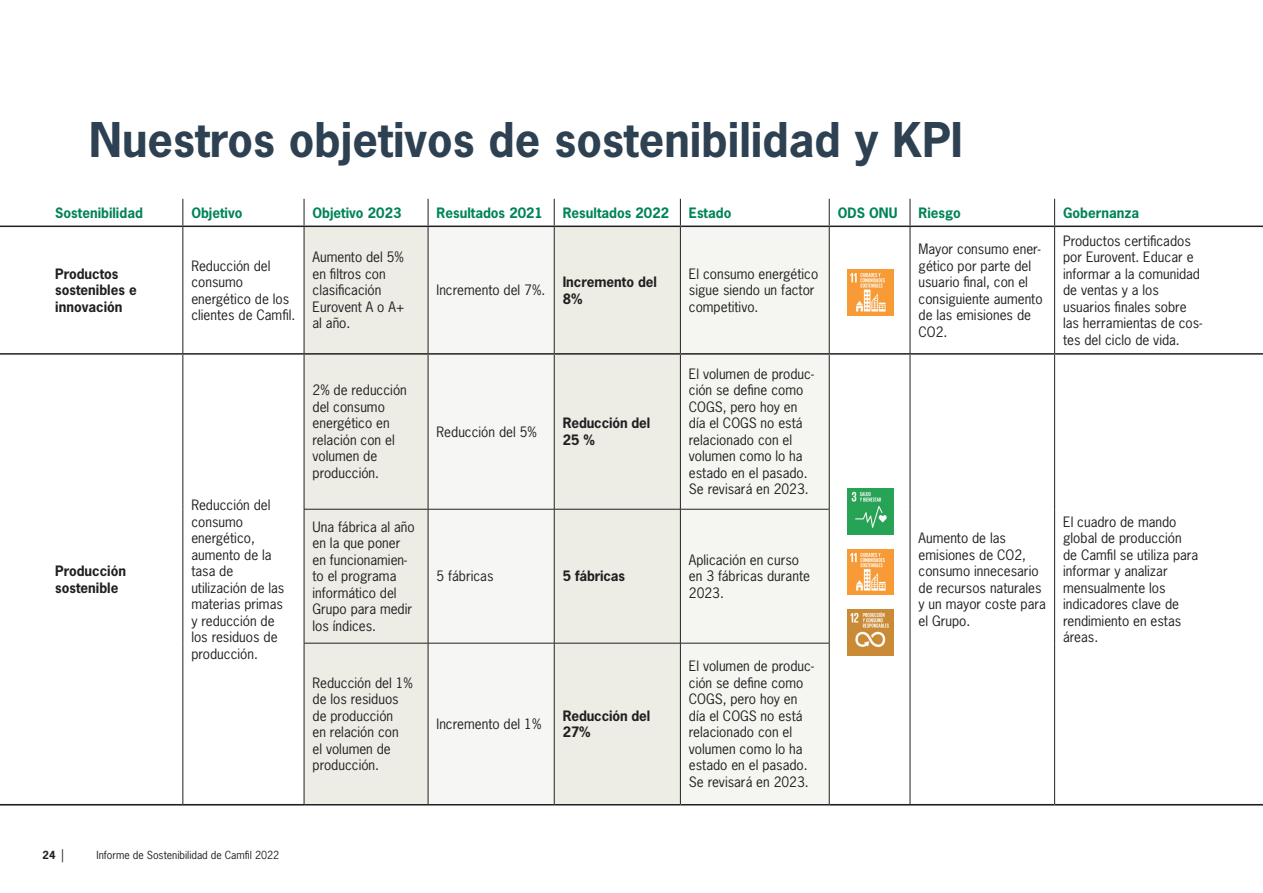
<style>
.page{position:relative;width:1263px;height:893px;background:#fff}
.page>*{position:absolute;margin:0;border:0;box-sizing:border-box;transform-origin:0 0}
.t1{font:700 45px "News Gothic Std";color:#2e4152}
.t2{font:13.5px/16.5px "News Gothic Std";color:#231f20}
.t3{font:700 13.5px/16.5px "News Gothic Std";color:#231f20}
.t4{font:700 13.5px "News Gothic Std";color:#008457}
.t5{font:10.5px "News Gothic Std";color:#231f20}
.t6{font:700 10.5px "News Gothic Std";color:#231f20}
.s1{font-weight:400;font-size:13.2px}
</style>
<div class="page">
<div style="left:305px;top:227px;width:375px;height:577px;background:#edede6"></div>
<div style="left:429px;top:227px;width:125px;height:577px;background:#f6f7f4"></div>
<div style="left:681px;top:227px;width:148px;height:577px;background:#f5f6f2"></div>
<svg style="left:183px;top:199px;width:1px;height:27px"></svg>
<svg style="left:304px;top:199px;width:1px;height:27px"></svg>
<svg style="left:428px;top:199px;width:1px;height:27px"></svg>
<svg style="left:554px;top:199px;width:1px;height:27px"></svg>
<svg style="left:680px;top:199px;width:1px;height:27px"></svg>
<svg style="left:829px;top:199px;width:1px;height:27px"></svg>
<svg style="left:910px;top:199px;width:1px;height:27px"></svg>
<svg style="left:1054px;top:199px;width:1px;height:27px"></svg>
<hr style="left:183px;top:227px;width:1px;height:126px;background:#231f20">
<hr style="left:304px;top:227px;width:1px;height:126px;background:#231f20">
<hr style="left:428px;top:227px;width:1px;height:126px;background:#231f20">
<hr style="left:554px;top:227px;width:1px;height:126px;background:#231f20">
<hr style="left:680px;top:227px;width:1px;height:126px;background:#231f20">
<hr style="left:829px;top:227px;width:1px;height:126px;background:#231f20">
<hr style="left:910px;top:227px;width:1px;height:126px;background:#231f20">
<hr style="left:1054px;top:227px;width:1px;height:126px;background:#231f20">
<hr style="left:183px;top:355px;width:1px;height:154px;background:#231f20">
<hr style="left:304px;top:355px;width:1px;height:154px;background:#231f20">
<hr style="left:428px;top:355px;width:1px;height:154px;background:#231f20">
<hr style="left:554px;top:355px;width:1px;height:154px;background:#231f20">
<hr style="left:680px;top:355px;width:1px;height:154px;background:#231f20">
<hr style="left:829px;top:355px;width:1px;height:154px;background:#231f20">
<hr style="left:910px;top:355px;width:1px;height:154px;background:#231f20">
<hr style="left:1054px;top:355px;width:1px;height:154px;background:#231f20">
<hr style="left:183px;top:509px;width:1px;height:134px;background:#231f20">
<hr style="left:304px;top:509px;width:124px;height:1px;background:#231f20">
<hr style="left:304px;top:509px;width:1px;height:134px;background:#231f20">
<hr style="left:428px;top:509px;width:126px;height:1px;background:#231f20">
<hr style="left:428px;top:509px;width:1px;height:134px;background:#231f20">
<hr style="left:554px;top:509px;width:126px;height:1px;background:#231f20">
<hr style="left:554px;top:509px;width:1px;height:134px;background:#231f20">
<hr style="left:680px;top:509px;width:149px;height:1px;background:#231f20">
<hr style="left:680px;top:509px;width:1px;height:134px;background:#231f20">
<hr style="left:829px;top:509px;width:1px;height:134px;background:#231f20">
<hr style="left:910px;top:509px;width:1px;height:134px;background:#231f20">
<hr style="left:1054px;top:509px;width:1px;height:134px;background:#231f20">
<hr style="left:183px;top:643px;width:1px;height:161px;background:#231f20">
<hr style="left:304px;top:643px;width:124px;height:1px;background:#231f20">
<hr style="left:304px;top:643px;width:1px;height:161px;background:#231f20">
<hr style="left:428px;top:643px;width:126px;height:1px;background:#231f20">
<hr style="left:428px;top:643px;width:1px;height:161px;background:#231f20">
<hr style="left:554px;top:643px;width:126px;height:1px;background:#231f20">
<hr style="left:554px;top:643px;width:1px;height:161px;background:#231f20">
<hr style="left:680px;top:643px;width:149px;height:1px;background:#231f20">
<hr style="left:680px;top:643px;width:1px;height:161px;background:#231f20">
<hr style="left:829px;top:643px;width:1px;height:161px;background:#231f20">
<hr style="left:910px;top:643px;width:1px;height:161px;background:#231f20">
<hr style="left:1054px;top:643px;width:1px;height:161px;background:#231f20">
<hr style="left:829px;top:804px;width:81px;height:1px;background:#231f20">
<hr style="left:910px;top:804px;width:144px;height:1px;background:#231f20">
<hr style="left:1054px;top:804px;width:209px;height:1px;background:#231f20">
<hr style="left:0;top:804px;width:183px;height:1px;background:#231f20">
<hr style="left:183px;top:804px;width:121px;height:1px;background:#231f20">
<hr style="left:0;top:353px;width:183px;height:2px;background:#231f20">
<hr style="left:183px;top:353px;width:121px;height:2px;background:#231f20">
<hr style="left:304px;top:353px;width:124px;height:2px;background:#231f20">
<hr style="left:428px;top:353px;width:126px;height:2px;background:#231f20">
<hr style="left:554px;top:353px;width:126px;height:2px;background:#231f20">
<hr style="left:680px;top:353px;width:149px;height:2px;background:#231f20">
<hr style="left:829px;top:353px;width:81px;height:2px;background:#231f20">
<hr style="left:910px;top:353px;width:144px;height:2px;background:#231f20">
<hr style="left:1054px;top:353px;width:209px;height:2px;background:#231f20">
<hr style="left:304px;top:804px;width:124px;height:1px;background:#231f20">
<hr style="left:428px;top:804px;width:126px;height:1px;background:#231f20">
<hr style="left:554px;top:804px;width:126px;height:1px;background:#231f20">
<hr style="left:680px;top:804px;width:149px;height:1px;background:#231f20">
<hr style="left:0;top:226px;width:183px;height:1px;background:#231f20">
<hr style="left:183px;top:226px;width:121px;height:1px;background:#231f20">
<hr style="left:304px;top:226px;width:124px;height:1px;background:#231f20">
<hr style="left:428px;top:226px;width:126px;height:1px;background:#231f20">
<hr style="left:554px;top:226px;width:126px;height:1px;background:#231f20">
<hr style="left:680px;top:226px;width:149px;height:1px;background:#231f20">
<hr style="left:829px;top:226px;width:81px;height:1px;background:#231f20">
<hr style="left:910px;top:226px;width:144px;height:1px;background:#231f20">
<hr style="left:1054px;top:226px;width:209px;height:1px;background:#231f20">
<img style="left:847px;top:270px;width:46px;height:45px">
<img style="left:847px;top:489px;width:46px;height:45px">
<img style="left:847px;top:549px;width:46px;height:46px">
<img style="left:847px;top:610px;width:46px;height:45px">
<h1 class="t1" style="left:89px;top:110px;width:875px">Nuestros objetivos de sostenibilidad y KPI</h1>
<p class="t4" style="left:55px;top:204px;width:89px">Sostenibilidad</p>
<p class="t4" style="left:191px;top:204px;width:53px">Objetivo</p>
<p class="t4" style="left:313px;top:204px;width:90px">Objetivo 2023</p>
<p class="t4" style="left:437px;top:204px;width:108px">Resultados 2021</p>
<p class="t4" style="left:563px;top:204px;width:108px">Resultados 2022</p>
<p class="t4" style="left:689px;top:204px;width:44px">Estado</p>
<p class="t4" style="left:838px;top:204px;width:61px">ODS ONU</p>
<p class="t4" style="left:918px;top:204px;width:44px">Riesgo</p>
<p class="t4" style="left:1063px;top:204px;width:78px">Gobernanza</p>
<p class="t3" style="left:55px;top:265px;width:83px">Productos sostenibles e innovación</p>
<p class="t2" style="left:191px;top:257px;width:106px">Reducción del consumo energético de los clientes de Camfil.</p>
<p class="t2" style="left:313px;top:249px;width:94px">Aumento del 5% en filtros con clasificación<br>Eurovent A o A+ al año.</p>
<p class="t3" style="left:55px;top:563px;width:72px">Producción sostenible</p>
<p class="t2" style="left:191px;top:497px;width:95px">Reducción del consumo energético, aumento de la tasa de utilización de las materias primas y reducción de los residuos de producción.</p>
<p class="t2" style="left:313px;top:382px;width:96px">2% de reducción del consumo energético en relación con el volumen de producción.</p>
<p class="t2" style="left:313px;top:518px;width:104px">Una fábrica al año en la que poner en funcionamien&shy;to el programa informático del<br>Grupo para medir los índices.</p>
<p class="t2" style="left:313px;top:674px;width:102px">Reducción del 1% de los residuos de producción<br>en relación con<br>el volumen de producción.</p>
<p class="t2" style="left:437px;top:282px;width:110px">Incremento del 7%.</p>
<p class="t3" style="left:563px;top:273px;width:96px">Incremento del<br>8%</p>
<p class="t2" style="left:689px;top:265px;width:131px">El consumo energético sigue siendo un factor competitivo.</p>
<p class="t2" style="left:437px;top:423px;width:102px">Reducción del 5%</p>
<p class="t3" style="left:563px;top:415px;width:89px">Reducción del<br>25 %</p>
<p class="t2" style="left:437px;top:568px;width:58px">5 fábricas</p>
<p class="t3" style="left:563px;top:568px;width:64px">5 fábricas</p>
<p class="t2" style="left:437px;top:715px;width:106px">Incremento del 1%</p>
<p class="t3" style="left:563px;top:707px;width:89px">Reducción del<br>27%</p>
<p class="t2" style="left:689px;top:365px;width:126px">El volumen de produc&shy;ción se define como<br>COGS, pero hoy en día el COGS no está relacionado con el volumen como lo ha estado en el pasado.<br>Se revisará en 2023.</p>
<p class="t2" style="left:689px;top:551px;width:123px">Aplicación en curso en 3 fábricas durante<br>2023.</p>
<p class="t2" style="left:689px;top:658px;width:126px">El volumen de produc&shy;ción se define como<br>COGS, pero hoy en día el COGS no está relacionado con el volumen como lo ha estado en el pasado.<br>Se revisará en 2023.</p>
<p class="t6" style="left:43px;top:848px;width:23px">24 <span class="s1">|</span></p>
<p class="t5" style="left:97px;top:848px;width:184px">Informe de Sostenibilidad de Camfil 2022</p>
<p class="t2" style="left:918px;top:241px;width:126px">Mayor consumo ener&shy;gético por parte del usuario final, con el consiguiente aumento de las emisiones de<br>CO2.</p>
<p class="t2" style="left:1063px;top:232px;width:140px">Productos certificados por Eurovent. Educar e informar a la comunidad de ventas y a los usuarios finales sobre las herramientas de cos&shy;tes del ciclo de vida.</p>
<p class="t2" style="left:918px;top:530px;width:129px">Aumento de las emisiones de CO2, consumo innecesario de recursos naturales y un mayor coste para el Grupo.</p>
<p class="t2" style="left:1063px;top:513px;width:137px">El cuadro de mando global de producción de Camfil se utiliza para informar y analizar mensualmente los indicadores clave de rendimiento en estas áreas.</p>
</div>
